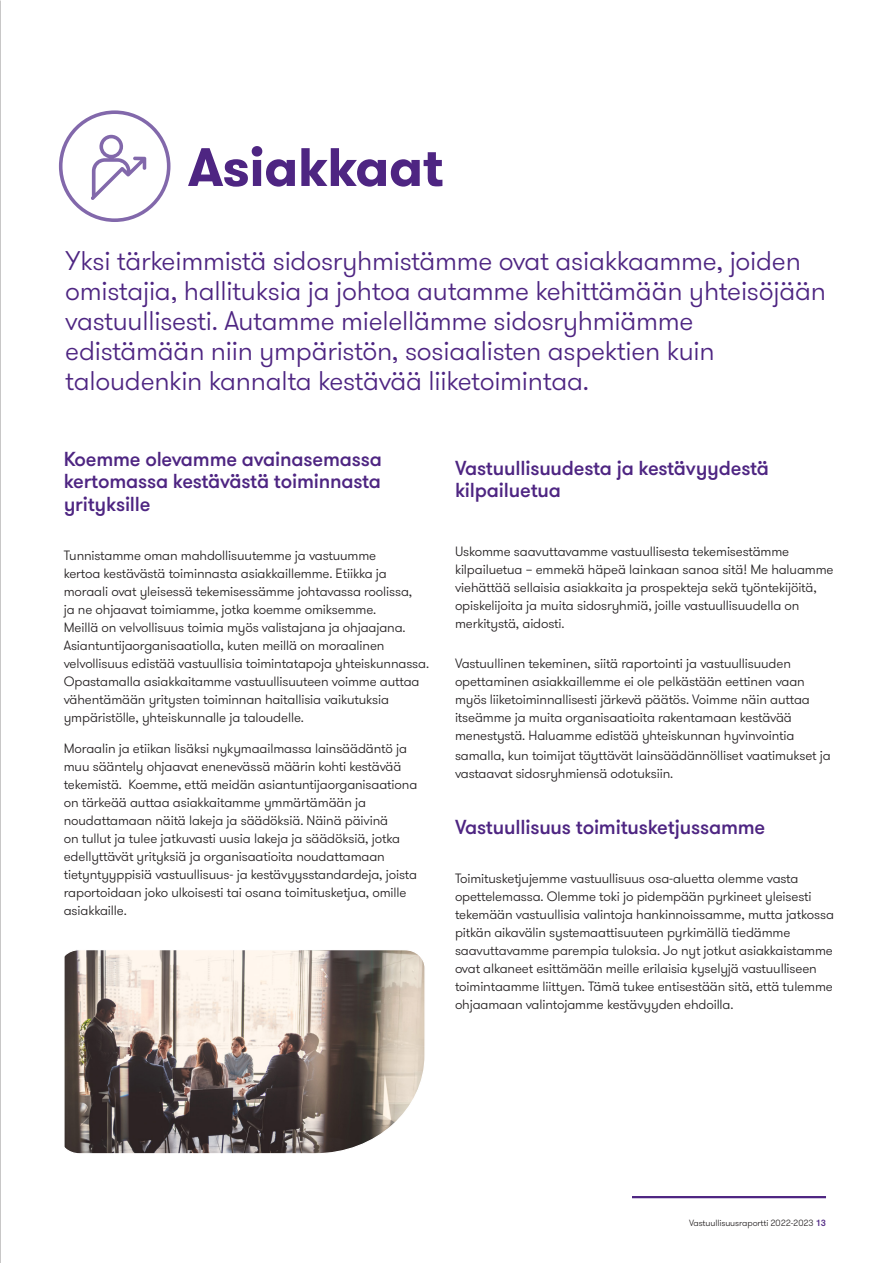
<style>
.page{position:relative;width:893px;height:1263px;background:#fff}
.page>*{position:absolute;margin:0;border:0;box-sizing:border-box;transform-origin:0 0}
._02_Headline_two_Bold_36pt{font:700 54px "GT Walsheim Pro";letter-spacing:-.01em;color:#4e2582}
._03_Headline_three_Light_18pt{font:300 27px/30px "GT Walsheim Pro";letter-spacing:-.01em;color:#4e2582}
._05_Subheading_one_Bold_9pt{font:500 20.25px/22.5px "GT Walsheim Pro";letter-spacing:-.01em;color:#4e2582;text-align:justify}
._11_Body_text{font:300 13.5px/18px "GT Walsheim Pro";letter-spacing:-.01em;color:#231f20}
._11_Body_text_Pre_bullet_copy{font:300 13.5px/18px "GT Walsheim Pro";letter-spacing:-.01em;color:#231f20}
.t1{font:300 9px "GT Walsheim Pro";letter-spacing:-.01em;color:#231f20}
.s1{font-weight:500;color:#4e2582}
</style>
<div class="page">
<hr style="left:632px;top:1196px;width:194px;height:2px;background:#4e2582">
<img style="left:0;top:0;width:1px;height:1263px">
<svg style="left:59px;top:110px;width:111px;height:112px"></svg>
<svg style="left:64px;top:950px;width:361px;height:204px;background:#958a84"></svg>
<p class="_02_Headline_two_Bold_36pt" style="left:188px;top:132px;width:257px">Asiakkaat</p>
<p class="_03_Headline_three_Light_18pt" style="left:65px;top:246px;width:762px">Yksi tärkeimmistä sidosryhmistämme ovat asiakkaamme, joiden omistajia, hallituksia ja johtoa autamme kehittämään yhteisöjään vastuullisesti. Autamme mielellämme sidosryhmiämme edistämään niin ympäristön, sosiaalisten aspektien kuin taloudenkin kannalta kestävää liiketoimintaa.</p>
<p class="_05_Subheading_one_Bold_9pt" style="left:64px;top:448px;width:320px">Koemme olevamme avainasemassa kertomassa kestävästä toiminnasta yrityksille</p>
<p class="_11_Body_text" style="left:64px;top:546px;width:367px">Tunnistamme oman mahdollisuutemme ja vastuumme<br>kertoa kestävästä toiminnasta asiakkaillemme. Etiikka ja moraali ovat yleisessä tekemisessämme johtavassa roolissa,<br>ja ne ohjaavat toimiamme, jotka koemme omiksemme.<br>Meillä on velvollisuus toimia myös valistajana ja ohjaajana.<br>Asiantuntijaorganisaatiolla, kuten meillä on moraalinen velvollisuus edistää vastuullisia toimintatapoja yhteiskunnassa.<br>Opastamalla asiakkaitamme vastuullisuuteen voimme auttaa vähentämään yritysten toiminnan haitallisia vaikutuksia ympäristölle, yhteiskunnalle ja taloudelle.</p>
<p class="_11_Body_text" style="left:64px;top:739px;width:355px">Moraalin ja etiikan lisäksi nykymaailmassa lainsäädäntö ja muu sääntely ohjaavat enenevässä määrin kohti kestävää tekemistä. Koemme, että meidän asiantuntijaorganisaationa on tärkeää auttaa asiakkaitamme ymmärtämään ja noudattamaan näitä lakeja ja säädöksiä. Näinä päivinä<br>on tullut ja tulee jatkuvasti uusia lakeja ja säädöksiä, jotka edellyttävät yrityksiä ja organisaatioita noudattamaan tietyntyyppisiä vastuullisuus- ja kestävyysstandardeja, joista raportoidaan joko ulkoisesti tai osana toimitusketjua, omille asiakkaille.</p>
<p class="_05_Subheading_one_Bold_9pt" style="left:455px;top:457px;width:315px">Vastuullisuudesta ja kestävyydestä kilpailuetua</p>
<p class="_11_Body_text_Pre_bullet_copy" style="left:455px;top:542px;width:380px">Uskomme saavuttavamme vastuullisesta tekemisestämme kilpailuetua – emmekä häpeä lainkaan sanoa sitä! Me haluamme viehättää sellaisia asiakkaita ja prospekteja sekä työntekijöitä, opiskelijoita ja muita sidosryhmiä, joille vastuullisuudella on merkitystä, aidosti.</p>
<p class="_11_Body_text_Pre_bullet_copy" style="left:455px;top:654px;width:356px">Vastuullinen tekeminen, siitä raportointi ja vastuullisuuden opettaminen asiakkaillemme ei ole pelkästään eettinen vaan myös liiketoiminnallisesti järkevä päätös. Voimme näin auttaa itseämme ja muita organisaatioita rakentamaan kestävää menestystä. Haluamme edistää yhteiskunnan hyvinvointia</p>
<p class="_11_Body_text_Pre_bullet_copy" style="left:455px;top:746px;width:377px">samalla, kun toimijat täyttävät lainsäädännölliset vaatimukset ja vastaavat sidosryhmiensä odotuksiin.</p>
<p class="_05_Subheading_one_Bold_9pt" style="left:455px;top:816px;width:312px">Vastuullisuus toimitusketjussamme</p>
<p class="_11_Body_text" style="left:455px;top:869px;width:380px">Toimitusketjujemme vastuullisuus osa-aluetta olemme vasta opettelemassa. Olemme toki jo pidempään pyrkineet yleisesti tekemään vastuullisia valintoja hankinnoissamme, mutta jatkossa pitkän aikavälin systemaattisuuteen pyrkimällä tiedämme saavuttavamme parempia tuloksia. Jo nyt jotkut asiakkaistamme ovat alkaneet esittämään meille erilaisia kyselyjä vastuulliseen toimintaamme liittyen. Tämä tukee entisestään sitä, että tulemme ohjaamaan valintojamme kestävyyden ehdoilla.</p>
<p class="t1" style="left:689px;top:1217px;width:138px">Vastuullisuusraportti 2022-2023 <span class="s1">13</span></p>
</div>
